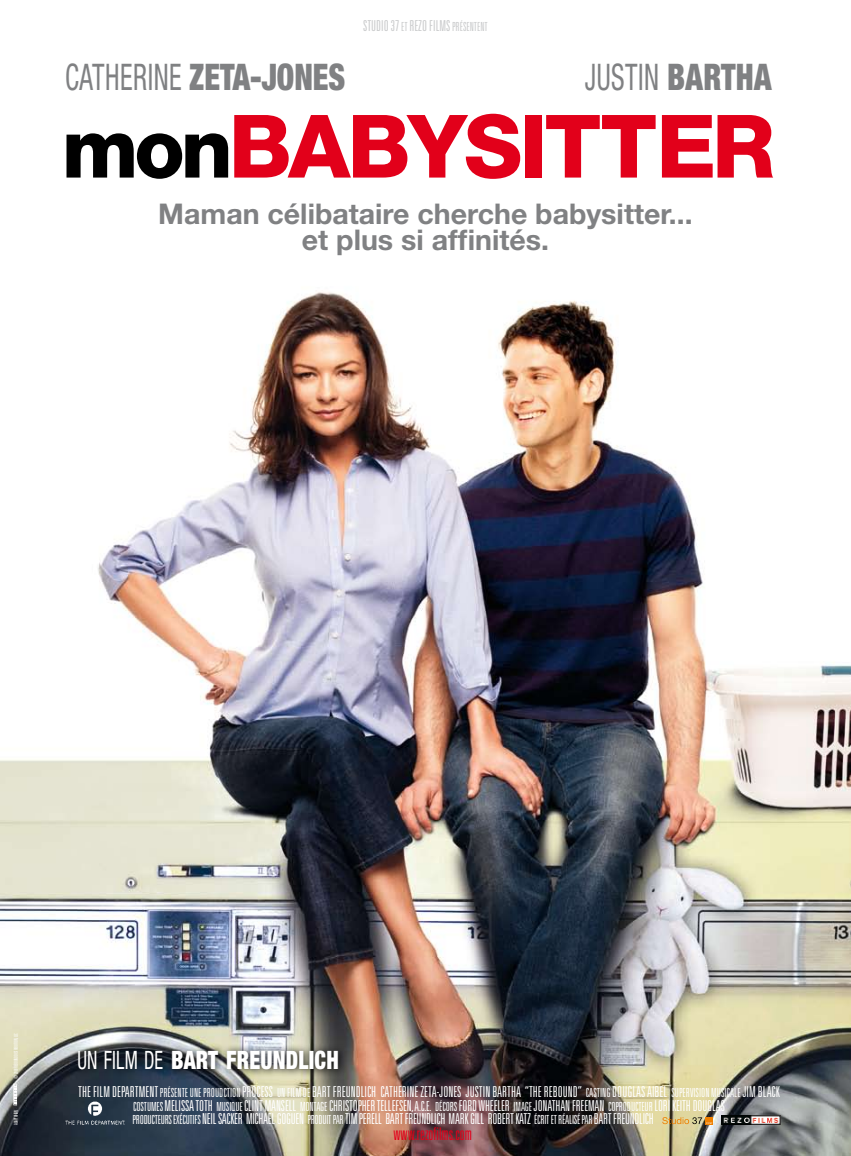
<style>
.page{position:relative;width:851px;height:1156px;background:#fff}
.page>*{position:absolute;margin:0;border:0;box-sizing:border-box;transform-origin:0 0}
.t1{font:800 87.5px "Helvetica Neue";letter-spacing:-.03em;color:#e2001a}
.t2{font:900 condensed 36.75px "Helvetica Neue";color:#808183;scale:.85 1}
.t3{font:condensed 36.62px "Helvetica Neue";letter-spacing:.02em;color:#808183;scale:.73 1}
.t4{font:700 28.5px/26.2px "Helvetica Neue";color:#808183;text-align:center}
.t5{font:900 condensed 25.38px "Helvetica Neue";letter-spacing:.01em;color:#fff;scale:.85 1}
.t6{font:300 ultra-condensed 17.5px "Univers";color:#e2001a}
.t7{font:300 ultra-condensed 15px/13.8px "Univers";letter-spacing:-.01em;color:#fff}
.t8{font:300 ultra-condensed 15px "Univers";color:#cacbcc}
.t9{font:300 ultra-condensed 5.25px "Univers";letter-spacing:-.01em;color:#fff}
.s1{font-size:12.5px}
.s2{font-weight:400;font-size:36.62px}
.s3{font-weight:900;font-size:36.75px}
.s4{font-size:82.62px;color:#000}
.s5{font-weight:400}
.s6{font-size:13.75px}
</style>
<div class="page">
<img style="left:0;top:292px;width:850px;height:863px">
<img style="left:723px;top:1117px;width:55px;height:5px">
<div style="left:721px;top:1115px;width:59px;height:9px;border:1px solid #000"></div>
<svg style="left:662px;top:1116px;width:50px;height:7px"></svg>
<img style="left:65px;top:1101px;width:60px;height:23px">
<img style="left:14px;top:1082px;width:4px;height:23px">
<div style="left:72px;top:1043px;width:275px;height:33px;background:#000;opacity:.9"></div>
<p class="t8" style="left:363px;top:18px;width:126px">STUDIO 37 <span class="s1">et</span> REZO FILMS <span class="s1">PRÉSENTENT</span></p>
<h2 class="t2" style="left:65px;top:54px;width:331px"><span class="s2">CATHERINE</span> ZETA-JONES</h2>
<h3 class="t3" style="left:584px;top:55px;width:258px">JUSTIN <span class="s3">BARTHA</span></h3>
<h1 class="t1" style="left:62px;top:94px;width:714px"><span class="s4">mon</span>BABYSITTER</h1>
<h3 class="t4" style="left:158px;top:200px;width:536px">Maman célibataire cherche babysitter... et plus si affinités.</h3>
<p class="t9" style="left:13px;top:1078px;width:47px;rotate:-90deg">© 2009 Rebound Distribution, LLC</p>
<p class="t9" style="left:13px;top:1124px;width:16px;rotate:-90deg">ADAPTATION</p>
<h3 class="t5" style="left:77px;top:1043px;width:309px"><span class="s5">UN FILM DE</span> BART FREUNDLICH</h3>
<p class="t7" style="left:133px;top:1083px;width:648px;text-indent:-54px">THE FILM DEPARTMENT <span class="s1">PRÉSENTE UNE PROUDCTION</span> PROCESS <span class="s1">UN FILM DE</span> BART FREUNDLICH CATHERINE ZETA-JONES JUSTIN BARTHA “THE REBOUND” <span class="s1">CASTING</span> DOUGLAS AIBEL <span class="s1">SUPERVISION MUSICALE</span> JIM BLACK<br><span class="s1">COSTUMES</span> MELISSA TOTH <span class="s1">MUSIQUE</span> CLINT MANSELL <span class="s1">MONTAGE</span> CHRISTOPHER TELLEFSEN<span class="s6">, A.C.E.</span> <span class="s1">DÉCORS</span> FORD WHEELER <span class="s1">IMAGE</span> JONATHAN FREEMAN <span class="s1">COPRODUCTEUR</span> LORI KEITH DOUGLAS<br><span class="s1">PRODUCTEURS EXéCUTIFS</span> NEIL SACKER MICHAEL GOGUEN <span class="s1">PRODUIT PAR</span> TIM PERELL BART FREUNDLICH MARK GILL ROBERT KATZ <span class="s1">ÉCRIT ET RÉALISÉ PAR</span> BART FREUNDLICH</p>
<p class="t6" style="left:393px;top:1123px;width:80px">www.rezofilms.com</p>
</div>
